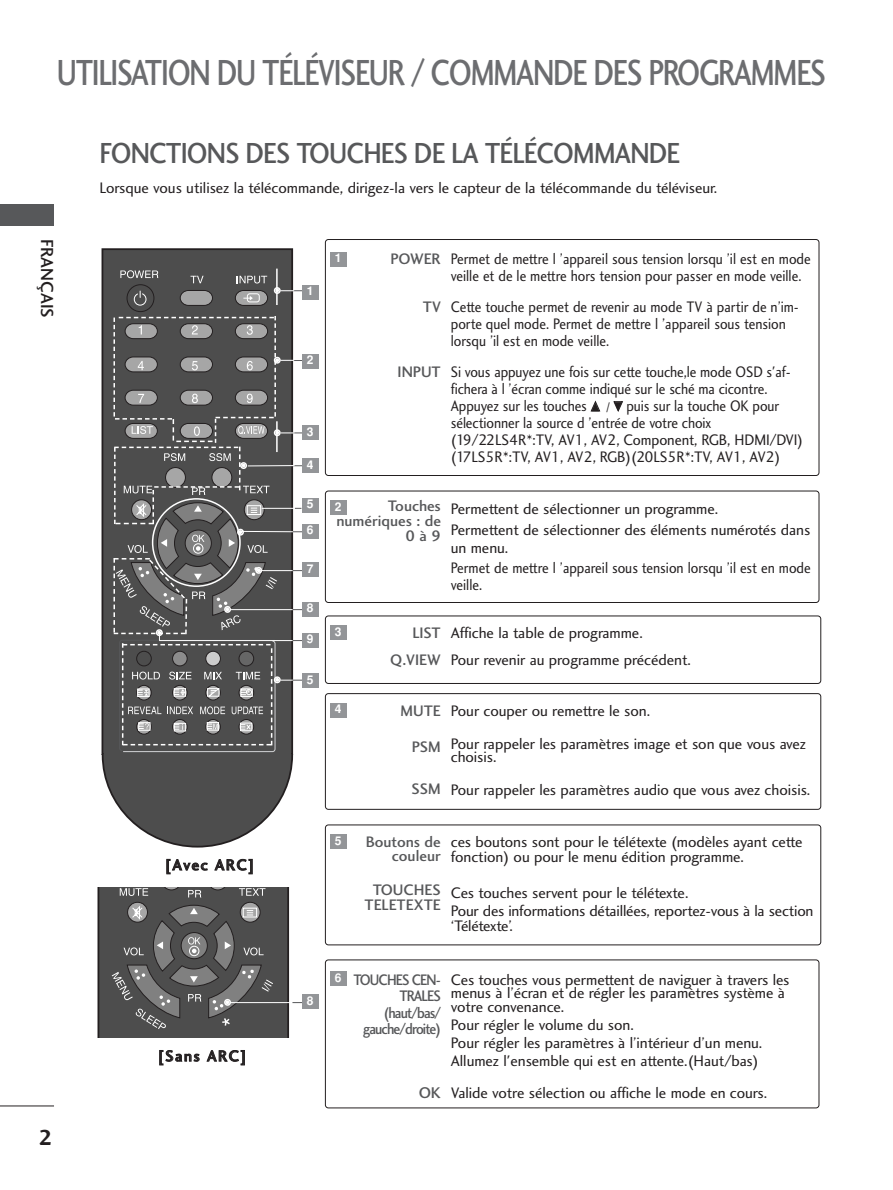
<style>
.page{position:relative;width:893px;height:1190px;background:#fff}
.page>*{position:absolute;margin:0;border:0;box-sizing:border-box;transform-origin:0 0}
.t1{font:37.5px "Charlotte Sans Medium Plain";letter-spacing:-.045em;color:#6c6d70;scale:.8 1}
.t2{font:30px "Charlotte Sans Medium Plain";letter-spacing:-.03em;color:#57585a;scale:.9 1}
.t3{font:22.5px "Charlotte Sans Bold Plain";color:#231f20}
.t4{font:18px "Charlotte Sans Medium Plain";color:#231f20}
.t5{font:16.05px "Charlotte Sans Medium Plain";color:#57585a}
.t6{font:15.75px/18px "Charlotte Sans Book Plain";letter-spacing:-.005em;color:#231f20}
.t7{font:15.75px/17px "Charlotte Sans Book Plain";letter-spacing:-.005em;color:#231f20;scale:.9 1}
.t8{font:15.75px/15px "Charlotte Sans Medium Plain";color:#57585a;text-align:right}
.t9{font:15.75px/16.5px "Charlotte Sans Medium Plain";letter-spacing:-.06em;color:#57585a;text-align:right;scale:.9 1}
.t10{font:15.75px "Charlotte Sans Medium Plain";letter-spacing:.09em;color:#231f20}
.t11{font:15.75px "Charlotte Sans Book Plain";letter-spacing:-.03em;color:#231f20}
.t12{font:700 12px "Helvetica";color:#fff}
.s1{font-family:"FZDING33";font-size:10.5px}
</style>
<div class="page">
<hr style="left:0;top:1105px;width:54px;height:1px;background:#231f20">
<div style="left:0;top:204px;width:54px;height:21px;background:#57585a"></div>
<svg style="left:101px;top:248px;width:193px;height:600px;background:#656565"></svg>
<hr style="left:276px;top:268px;width:2px;height:37px;background:#fff">
<div style="left:302px;top:498px;width:17px;height:14px;background:#939598"></div>
<div style="left:302px;top:285px;width:17px;height:14px;background:#939598"></div>
<div style="left:302px;top:354px;width:17px;height:14px;background:#939598"></div>
<div style="left:302px;top:426px;width:17px;height:14px;background:#939598"></div>
<div style="left:302px;top:458px;width:17px;height:15px;background:#939598"></div>
<div style="left:302px;top:524px;width:17px;height:14px;background:#939598"></div>
<div style="left:302px;top:673px;width:17px;height:14px;background:#939598"></div>
<div style="left:302px;top:563px;width:17px;height:14px;background:#939598"></div>
<div style="left:302px;top:602px;width:17px;height:14px;background:#939598"></div>
<div style="left:302px;top:633px;width:17px;height:14px;background:#939598"></div>
<svg style="left:113px;top:270px;width:202px;height:482px;background:#6f6f6f"></svg>
<svg style="left:325px;top:239px;width:496px;height:445px"></svg>
<div style="left:330px;top:501px;width:16px;height:14px;background:#939598"></div>
<div style="left:330px;top:252px;width:16px;height:14px;background:#939598"></div>
<div style="left:330px;top:625px;width:16px;height:14px;background:#939598"></div>
<div style="left:325px;top:693px;width:496px;height:116px;border:1px solid #231f20;border-radius:3px"></div>
<div style="left:330px;top:703px;width:16px;height:14px;background:#939598"></div>
<div style="left:325px;top:959px;width:494px;height:149px;border:1px solid #231f20;border-radius:3px"></div>
<div style="left:325px;top:824px;width:496px;height:121px;border:1px solid #231f20;border-radius:3px"></div>
<div style="left:330px;top:971px;width:16px;height:14px;background:#939598"></div>
<div style="left:330px;top:834px;width:16px;height:14px;background:#939598"></div>
<svg style="left:98px;top:887px;width:204px;height:150px;background:#646464"></svg>
<div style="left:224px;top:998px;width:7px;height:7px;border:2px solid #fff;border-radius:50%"></div>
<div style="left:302px;top:994px;width:17px;height:15px;background:#939598"></div>
<h1 class="t1" style="left:57px;top:58px;width:963px">UTILISATION DU TÉLÉVISEUR / COMMANDE DES PROGRAMMES</h1>
<p class="t4" style="left:54px;top:239px;width:81px;rotate:90deg">FRANÇAIS</p>
<h3 class="t3" style="left:39px;top:1128px;width:15px">2</h3>
<h2 class="t2" style="left:99px;top:142px;width:647px">FONCTIONS DES TOUCHES DE LA TÉLÉCOMMANDE</h2>
<p class="t6" style="left:99px;top:181px;width:619px">Lorsque vous utilisez la télécommande, dirigez-la vers le capteur de la télécommande du téléviseur.</p>
<p class="t10" style="left:165px;top:859px;width:91px">[Avec ARC]</p>
<p class="t10" style="left:158px;top:1050px;width:90px">[Sans ARC]</p>
<p class="t12" style="left:307px;top:287px;width:8px">1</p>
<p class="t12" style="left:307px;top:355px;width:8px">2</p>
<p class="t12" style="left:307px;top:427px;width:8px">3</p>
<p class="t12" style="left:307px;top:460px;width:8px">4</p>
<p class="t12" style="left:307px;top:500px;width:8px">5</p>
<p class="t12" style="left:307px;top:526px;width:8px">6</p>
<p class="t12" style="left:307px;top:564px;width:8px">7</p>
<p class="t12" style="left:307px;top:603px;width:8px">8</p>
<p class="t12" style="left:307px;top:634px;width:8px">9</p>
<p class="t12" style="left:307px;top:675px;width:8px">5</p>
<p class="t12" style="left:307px;top:996px;width:8px">8</p>
<p class="t12" style="left:335px;top:253px;width:8px">1</p>
<p class="t8" style="left:390px;top:253px;width:52px">POWER</p>
<p class="t8" style="left:423px;top:301px;width:20px">TV</p>
<p class="t8" style="left:397px;top:365px;width:45px">INPUT</p>
<p class="t7" style="left:451px;top:252px;width:401px">Permet de mettre l ’appareil sous tension lorsqu ’il est en mode veille et de le mettre hors tension pour passer en mode veille.</p>
<p class="t7" style="left:451px;top:300px;width:388px">Cette touche permet de revenir au mode TV à partir de n’im&shy;porte quel mode. Permet de mettre l ’appareil sous tension lorsqu ’il est en mode veille.</p>
<p class="t7" style="left:451px;top:364px;width:393px">Si vous appuyez une fois sur cette touche,le mode OSD s'af&shy;fichera à l ’écran comme indiqué sur le sché ma cicontre.<br>Appuyez sur les touches <span class="s1">D</span> <sub>/</sub> <span class="s1">E</span> puis sur la touche OK pour sélectionner la source d ’entrée de votre choix (19/22LS4R*:TV, AV1, AV2, Component, RGB, HDMI/DVI) (17LS5R*:TV, AV1, AV2, RGB)(20LS5R*:TV, AV1, AV2)</p>
<p class="t8" style="left:336px;top:499px;width:106px">Touches numériques : de<br>0 à 9</p>
<p class="t6" style="left:451px;top:500px;width:361px;line-height:21px">Permettent de sélectionner un programme.<br>Permettent de sélectionner des éléments numérotés dans</p>
<p class="t6" style="left:451px;top:539px;width:361px;line-height:20px">un menu.<br>Permet de mettre l ’appareil sous tension lorsqu ’il est en mode</p>
<p class="t7" style="left:451px;top:578px;width:36px">veille.</p>
<p class="t8" style="left:390px;top:621px;width:52px;line-height:27px">LIST<br>Q.VIEW</p>
<p class="t6" style="left:451px;top:620px;width:242px;line-height:27px">Affiche la table de programme.<br>Pour revenir au programme précédent.</p>
<p class="t12" style="left:335px;top:502px;width:8px">2</p>
<p class="t12" style="left:335px;top:627px;width:8px">3</p>
<p class="t12" style="left:335px;top:704px;width:8px">4</p>
<p class="t12" style="left:335px;top:836px;width:8px">5</p>
<p class="t8" style="left:400px;top:704px;width:42px">MUTE</p>
<p class="t8" style="left:412px;top:740px;width:31px">PSM</p>
<p class="t8" style="left:411px;top:782px;width:31px">SSM</p>
<p class="t6" style="left:451px;top:695px;width:356px;line-height:33px">Pour couper ou remettre le son.<br>Pour rappeler les paramètres image et son que vous avez</p>
<p class="t6" style="left:451px;top:742px;width:361px;line-height:33px">choisis.<br>Pour rappeler les paramètres audio que vous avez choisis.</p>
<p class="t8" style="left:366px;top:836px;width:77px;line-height:13.5px">Boutons de couleur</p>
<p class="t8" style="left:364px;top:884px;width:78px;text-align:center">TOUCHES<br>TELETEXTE</p>
<p class="t6" style="left:451px;top:835px;width:353px;line-height:15px">ces boutons sont pour le télétexte (modèles ayant cette fonction) ou pour le menu édition programme.</p>
<p class="t6" style="left:451px;top:885px;width:364px">Ces touches servent pour le télétexte.<br>Pour des informations détaillées, reportez-vous à la section</p>
<p class="t11" style="left:451px;top:919px;width:64px">‘Télétexte’.</p>
<p class="t12" style="left:335px;top:973px;width:8px">6</p>
<p class="t9" style="left:353px;top:973px;width:99px">TOUCHES CEN-<br>TRALES (haut/bas/ gauche/droite)</p>
<p class="t5" style="left:419px;top:1086px;width:24px">OK</p>
<p class="t6" style="left:451px;top:974px;width:340px;line-height:13.5px">Ces touches vous permettent de naviguer à travers les menus à l’écran et de régler les paramètres système à votre convenance.</p>
<p class="t6" style="left:451px;top:1016px;width:313px">Pour régler le volume du son.<br>Pour régler les paramètres à l’intérieur d’un menu.<br>Allumez l'ensemble qui est en attente.(Haut/bas)</p>
<p class="t6" style="left:451px;top:1085px;width:318px">Valide votre sélection ou affiche le mode en cours.</p>
</div>
